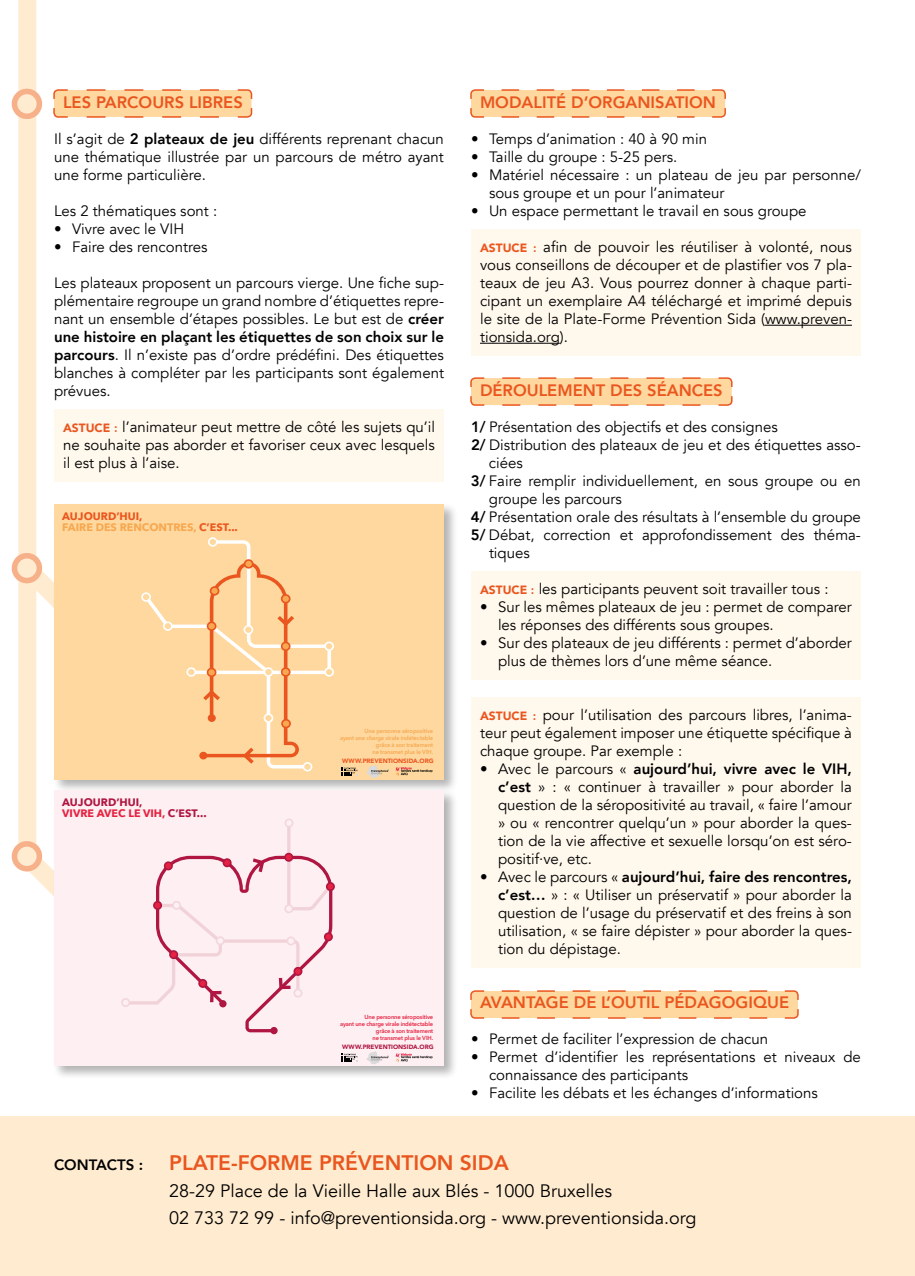
<style>
.page{position:relative;width:915px;height:1276px;background:#fff}
.page>*{position:absolute;margin:0;border:0;box-sizing:border-box;transform-origin:0 0}
.t1{font:800 21px "Avenir";color:#ea561f}
.t2{font:18px/27px "Avenir";color:#000}
.t3{font:800 16.5px "Avenir";color:#ea561f}
.t4{font:15px/18px "Avenir";color:#000;text-align:justify}
.t5{font:800 15px "Avenir";color:#000}
.t6{font:700 10.8px/10.8px "Avenir Next LTW01";color:#ea561f}
.t7{font:700 10.8px/10.8px "Avenir Next LTW01";color:#af1642}
.t8{font:900 6.15px "Avenir LT";letter-spacing:-.005em;color:#af1642}
.t9{font:900 6.15px "Avenir LT";letter-spacing:-.005em;color:#ea561f}
.t10{font:600 5.85px/7.1px "Avenir Next LT Pro";letter-spacing:-.02em;color:#e62241;text-align:right}
.t11{font:600 5.85px/7.1px "Avenir Next LT Pro";letter-spacing:-.02em;color:#f7a851;text-align:right}
.s1{font-weight:800}
.s2{font-weight:900;font-size:12px;color:#ea561f}
.s3{font-weight:800;font-size:12px;color:#ea561f}
.s4{color:#f7a850}
.s5{color:#e62241}
</style>
<div class="page">
<div style="left:18px;top:0;width:18px;height:849px;background:#ffecd0"></div>
<svg style="left:53px;top:89px;width:200px;height:29px;background:#fcd29b"></svg>
<svg style="left:470px;top:89px;width:256px;height:29px;background:#fcd29b"></svg>
<svg style="left:470px;top:377px;width:263px;height:29px;background:#fcd29b"></svg>
<svg style="left:470px;top:990px;width:329px;height:29px;background:#fcd29b"></svg>
<svg style="left:12px;top:89px;width:30px;height:30px"></svg>
<svg style="left:11px;top:540px;width:41px;height:98px"></svg>
<svg style="left:11px;top:829px;width:41px;height:65px"></svg>
<div style="left:0;top:1116px;width:914px;height:160px;background:#ffecd0"></div>
<div style="left:471px;top:571px;width:389px;height:108px;background:#fff8ed"></div>
<div style="left:471px;top:230px;width:389px;height:126px;background:#fff8ed"></div>
<div style="left:471px;top:697px;width:389px;height:271px;background:#fff8ed"></div>
<div style="left:54px;top:409px;width:390px;height:72px;background:#fff8ed"></div>
<div style="left:52px;top:502px;width:406px;height:578px;background:#000;opacity:.3"></div>
<div style="left:54px;top:790px;width:390px;height:276px;background:#fdeff2"></div>
<div style="left:270px;top:1027px;width:7px;height:7px;background:#af1642;border-radius:50%"></div>
<div style="left:284px;top:818px;width:9px;height:9px;border:2px solid #f2d7dc;border-radius:50%"></div>
<div style="left:121px;top:998px;width:9px;height:9px;border:2px solid #f2d7dc;border-radius:50%"></div>
<div style="left:326px;top:882px;width:9px;height:9px;border:2px solid #af1642;border-radius:50%"></div>
<div style="left:324px;top:932px;width:9px;height:9px;border:2px solid #af1642;border-radius:50%"></div>
<svg style="left:127px;top:822px;width:205px;height:210px"></svg>
<svg style="left:341px;top:1053px;width:16px;height:9px"></svg>
<svg style="left:367px;top:1051px;width:22px;height:13px"></svg>
<svg style="left:395px;top:1053px;width:37px;height:9px"></svg>
<div style="left:54px;top:504px;width:390px;height:275px;background:#fed89e"></div>
<div style="left:141px;top:592px;width:10px;height:10px;border:2px solid #fff;border-radius:50%"></div>
<div style="left:302px;top:762px;width:10px;height:9px;border:2px solid #fff;border-radius:50%"></div>
<svg style="left:145px;top:540px;width:186px;height:228px"></svg>
<svg style="left:341px;top:767px;width:16px;height:8px"></svg>
<svg style="left:367px;top:765px;width:22px;height:13px"></svg>
<svg style="left:395px;top:767px;width:37px;height:9px"></svg>
<div style="left:325px;top:642px;width:8px;height:8px;background:#fed89e;border-radius:50%"></div>
<div style="left:324px;top:641px;width:10px;height:10px;border:2px solid #fff;border-radius:50%"></div>
<div style="left:325px;top:668px;width:8px;height:8px;background:#fed89e;border-radius:50%"></div>
<div style="left:324px;top:667px;width:10px;height:10px;border:2px solid #fff;border-radius:50%"></div>
<div style="left:187px;top:668px;width:8px;height:8px;background:#fed89e;border-radius:50%"></div>
<div style="left:186px;top:667px;width:10px;height:10px;border:2px solid #fff;border-radius:50%"></div>
<div style="left:264px;top:668px;width:8px;height:8px;background:#fed89e;border-radius:50%"></div>
<div style="left:263px;top:667px;width:10px;height:10px;border:2px solid #fff;border-radius:50%"></div>
<div style="left:209px;top:538px;width:8px;height:8px;background:#fed89e;border-radius:50%"></div>
<div style="left:208px;top:537px;width:9px;height:9px;border:2px solid #fff;border-radius:50%"></div>
<div style="left:244px;top:626px;width:8px;height:7px;background:#fed89e;border-radius:50%"></div>
<div style="left:243px;top:625px;width:10px;height:9px;border:2px solid #fff;border-radius:50%"></div>
<hr style="left:764px;top:325px;width:87px;height:1px;background:#000">
<hr style="left:480px;top:343px;width:79px;height:1px;background:#000">
<p class="t3" style="left:63px;top:89px;width:181px">LES PARCOURS LIBRES</p>
<p class="t4" style="left:54px;top:130px;width:391px">Il s’agit de <span class="s1">2 plateaux de jeu</span> différents reprenant chacun une thématique illustrée par un parcours de métro ayant une forme particulière.</p>
<p class="t4" style="left:54px;top:202px;width:165px">Les 2 thématiques sont :</p>
<p class="t4" style="left:54px;top:220px;width:132px">• Vivre avec le VIH</p>
<p class="t4" style="left:54px;top:238px;width:155px">• Faire des rencontres</p>
<p class="t4" style="left:54px;top:274px;width:391px">Les plateaux proposent un parcours vierge. Une fiche sup&shy;plémentaire regroupe un grand nombre d’étiquettes repre&shy;nant un ensemble d’étapes possibles. Le but est de <span class="s1">créer une histoire en plaçant les étiquettes de son choix sur le parcours</span>. Il n’existe pas d’ordre prédéfini. Des étiquettes blanches à compléter par les participants sont également prévues.</p>
<p class="t4" style="left:63px;top:418px;width:373px"><span class="s2">ASTUCE</span> <span class="s3">:</span> l’animateur peut mettre de côté les sujets qu’il ne souhaite pas aborder et favoriser ceux avec lesquels il est plus à l’aise.</p>
<p class="t6" style="left:62px;top:510px;width:177px">AUJOURD’HUI,<br><span class="s4">FAIRE DES RENCONTRES,</span> C’EST...</p>
<p class="t7" style="left:62px;top:797px;width:146px">AUJOURD’HUI,<br><span class="s5">VIVRE AVEC LE VIH,</span> C’EST...</p>
<p class="t11" style="left:340px;top:727px;width:95px">Une personne séropositive<br>ayant une charge virale indétectable grâce à son traitement<br>ne transmet plus le VIH.</p>
<p class="t9" style="left:342px;top:757px;width:93px">WWW.PREVENTIONSIDA.ORG</p>
<p class="t10" style="left:340px;top:1013px;width:95px">Une personne séropositive<br>ayant une charge virale indétectable grâce à son traitement<br>ne transmet plus le VIH.</p>
<p class="t8" style="left:342px;top:1043px;width:93px">WWW.PREVENTIONSIDA.ORG</p>
<p class="t3" style="left:480px;top:89px;width:237px">MODALITÉ D’ORGANISATION</p>
<p class="t4" style="left:471px;top:130px;width:237px">• Temps d’animation : 40 à 90 min</p>
<p class="t4" style="left:471px;top:148px;width:208px">• Taille du groupe : 5-25 pers.</p>
<p class="t4" style="left:489px;top:166px;width:373px;text-indent:-18px">• Matériel nécessaire : un plateau de jeu par personne/ sous groupe et un pour l’animateur</p>
<p class="t4" style="left:471px;top:202px;width:337px">• Un espace permettant le travail en sous groupe</p>
<p class="t4" style="left:480px;top:238px;width:373px"><span class="s2">ASTUCE</span> <span class="s3">:</span> afin de pouvoir les réutiliser à volonté, nous vous conseillons de découper et de plastifier vos 7 pla&shy;teaux de jeu A3. Vous pourrez donner à chaque parti&shy;cipant un exemplaire A4 téléchargé et imprimé depuis le site de la Plate-Forme Prévention Sida (www.preven&shy;tionsida.org).</p>
<p class="t3" style="left:480px;top:377px;width:244px">DÉROULEMENT DES SÉANCES</p>
<p class="t4" style="left:471px;top:418px;width:308px"><span class="s1">1/</span> Présentation des objectifs et des consignes</p>
<p class="t4" style="left:471px;top:436px;width:391px"><span class="s1">2/</span> Distribution des plateaux de jeu et des étiquettes asso-</p>
<p class="t4" style="left:489px;top:454px;width:35px">ciées</p>
<p class="t4" style="left:471px;top:472px;width:391px"><span class="s1">3/</span> Faire remplir individuellement, en sous groupe ou en</p>
<p class="t4" style="left:489px;top:490px;width:134px">groupe les parcours</p>
<p class="t4" style="left:471px;top:508px;width:391px"><span class="s1">4/</span> Présentation orale des résultats à l’ensemble du groupe</p>
<p class="t4" style="left:471px;top:526px;width:391px"><span class="s1">5/</span> Débat, correction et approfondissement des théma-</p>
<p class="t4" style="left:489px;top:544px;width:42px">tiques</p>
<p class="t4" style="left:480px;top:580px;width:350px"><span class="s2">ASTUCE</span> <span class="s3">:</span> les participants peuvent soit travailler tous :</p>
<p class="t4" style="left:498px;top:598px;width:355px;text-indent:-18px">• Sur les mêmes plateaux de jeu : permet de comparer les réponses des différents sous groupes.</p>
<p class="t4" style="left:498px;top:634px;width:355px;text-indent:-18px">• Sur des plateaux de jeu différents : permet d’aborder plus de thèmes lors d’une même séance.</p>
<p class="t4" style="left:480px;top:706px;width:373px"><span class="s2">ASTUCE</span> <span class="s3">:</span> pour l’utilisation des parcours libres, l’anima&shy;teur peut également imposer une étiquette spécifique à chaque groupe. Par exemple :</p>
<p class="t4" style="left:498px;top:760px;width:355px;text-indent:-18px">• Avec le parcours « <span class="s1">aujourd’hui, vivre avec le VIH, c’est</span> » : « continuer à travailler » pour aborder la question de la séropositivité au travail, « faire l’amour » ou « rencontrer quelqu’un » pour aborder la ques&shy;tion de la vie affective et sexuelle lorsqu’on est séro&shy;positif·ve, etc.</p>
<p class="t4" style="left:498px;top:868px;width:355px;text-indent:-18px">• Avec le parcours « <span class="s1">aujourd’hui, faire des rencontres, c’est…</span> » : « Utiliser un préservatif » pour aborder la question de l’usage du préservatif et des freins à son utilisation, « se faire dépister » pour aborder la ques&shy;tion du dépistage.</p>
<p class="t3" style="left:480px;top:989px;width:310px">AVANTAGE DE L’OUTIL PÉDAGOGIQUE</p>
<p class="t4" style="left:471px;top:1030px;width:298px">• Permet de faciliter l’expression de chacun</p>
<p class="t4" style="left:489px;top:1048px;width:373px;text-indent:-18px">• Permet d’identifier les représentations et niveaux de connaissance des participants</p>
<p class="t4" style="left:471px;top:1084px;width:348px">• Facilite les débats et les échanges d’informations</p>
<p class="t5" style="left:54px;top:1153px;width:91px">CONTACTS :</p>
<h1 class="t1" style="left:169px;top:1146px;width:341px">PLATE-FORME PRÉVENTION SIDA</h1>
<p class="t2" style="left:169px;top:1178px;width:528px">28-29 Place de la Vieille Halle aux Blés - 1000 Bruxelles<br>02 733 72 99 - info@preventionsida.org - www.preventionsida.org</p>
</div>
